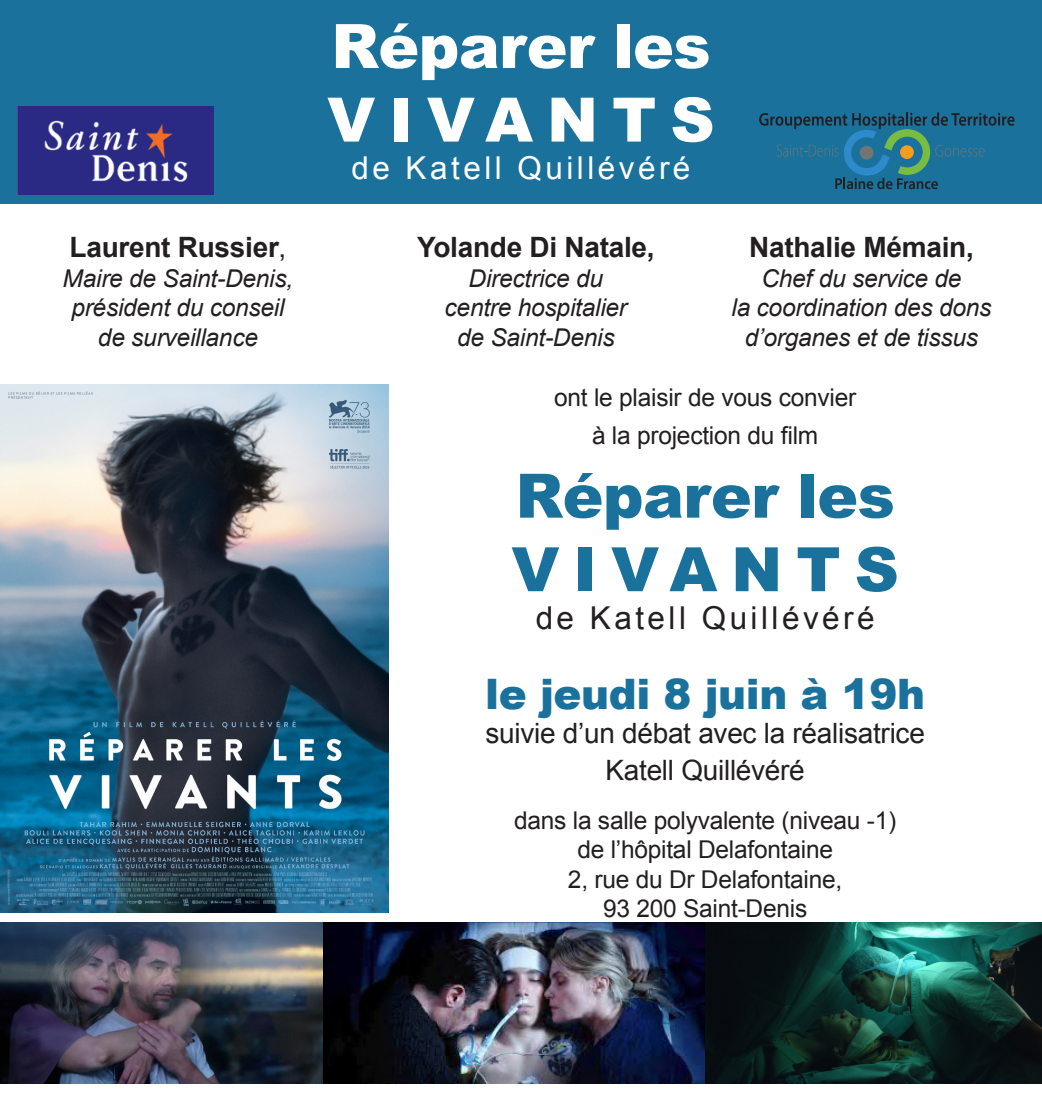
<style>
.page{position:relative;width:1042px;height:1107px;background:#fff}
.page>*{position:absolute;margin:0;border:0;box-sizing:border-box;transform-origin:0 0}
.t1{font:900 61.25px "Arial";color:#1a719c}
.t2{font:900 61.25px "Arial";color:#fff}
.t3{font:900 61.25px "Arial";letter-spacing:.23em;color:#1a719c}
.t4{font:900 61.25px "Arial";letter-spacing:.23em;color:#fff}
.t5{font:900 42px "Arial";letter-spacing:-.01em;color:#1a719c}
.t6{font:31.5px "Arial";letter-spacing:.11em;color:#231f20}
.t7{font:31.5px "Arial";letter-spacing:.11em;color:#fff}
.t8{font:28px/37.8px "Arial";letter-spacing:-.01em;color:#231f20;text-align:center}
.t9{font:700 28px "Arial";letter-spacing:-.01em;color:#231f20}
.t10{font:italic 24.5px/29.4px "Arial";letter-spacing:-.01em;color:#231f20;text-align:center}
.t11{font:24.5px/37.8px "Arial";letter-spacing:-.01em;color:#231f20;text-align:center}
.s1{font-weight:400}
</style>
<div class="page">
<div style="left:0;top:0;width:1042px;height:203px;background:#1a719c"></div>
<img style="left:0;top:384px;width:388px;height:528px">
<img style="left:0;top:922px;width:1042px;height:161px">
<img style="left:17px;top:106px;width:196px;height:89px">
<svg style="left:759px;top:112px;width:255px;height:77px"></svg>
<p class="t9" style="left:70px;top:229px;width:218px">Laurent Russier<span class="s1">,</span></p>
<p class="t10" style="left:63px;top:264px;width:232px">Maire de Saint-Denis, président du conseil de surveillance</p>
<p class="t2" style="left:331px;top:2px;width:381px">Réparer les</p>
<p class="t4" style="left:327px;top:75px;width:389px">VIVANTS</p>
<p class="t7" style="left:351px;top:148px;width:340px">de Katell Quillévéré</p>
<p class="t9" style="left:417px;top:229px;width:239px">Yolande Di Natale,</p>
<p class="t10" style="left:445px;top:264px;width:184px">Directrice du centre hospitalier de Saint-Denis</p>
<p class="t9" style="left:749px;top:229px;width:226px">Nathalie Mémain,</p>
<p class="t10" style="left:731px;top:264px;width:261px">Chef du service de<br>la coordination des dons d’organes et de tissus</p>
<p class="t11" style="left:554px;top:379px;width:303px">ont le plaisir de vous convier à la projection du film</p>
<p class="t1" style="left:515px;top:451px;width:381px">Réparer les</p>
<p class="t3" style="left:511px;top:524px;width:389px">VIVANTS</p>
<p class="t6" style="left:536px;top:597px;width:340px">de Katell Quillévéré</p>
<p class="t5" style="left:485px;top:663px;width:441px">le jeudi 8 juin à 19h</p>
<p class="t8" style="left:485px;top:714px;width:441px">suivie d’un débat avec la réalisatrice<br>Katell Quillévéré</p>
<p class="t11" style="left:514px;top:801px;width:383px">dans la salle polyvalente (niveau -1)</p>
<p class="t11" style="left:577px;top:830px;width:257px">de l’hôpital Delafontaine</p>
<p class="t11" style="left:568px;top:860px;width:276px">2, rue du Dr Delafontaine,</p>
<p class="t11" style="left:603px;top:889px;width:206px">93 200 Saint-Denis</p>
</div>
